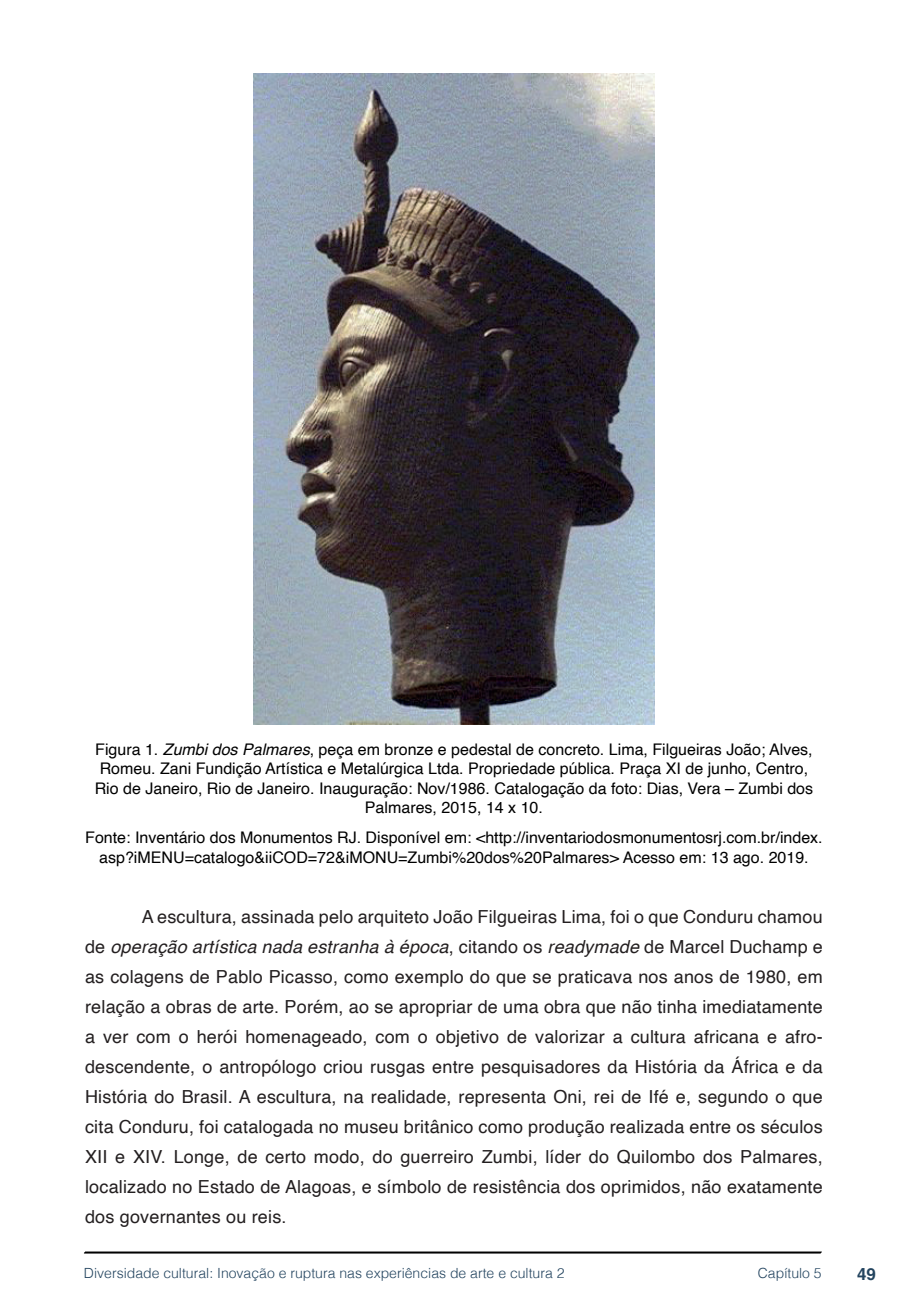
<style>
.page{position:relative;width:908px;height:1304px;background:#fff}
.page>*{position:absolute;margin:0;border:0;box-sizing:border-box;transform-origin:0 0}
.txt{font:18px/30px "Helvetica";letter-spacing:.01em;color:#231f20;text-align:justify}
.t1{font:700 16.8px "Helvetica";color:#23445f}
.imagens_graf_tab{font:16px/19.2px "Helvetica";color:#000;text-align:center}
.t2{font:300 14px "Helvetica";color:#23445f}
.s1{font-style:italic}
</style>
<div class="page">
<svg style="left:84px;top:1251px;width:737px;height:3px;background:#515151"></svg>
<img style="left:253px;top:74px;width:401px;height:651px">
<p class="imagens_graf_tab" style="left:95px;top:740px;width:719px">Figura 1. <span class="s1">Zumbi dos Palmares</span>, peça em bronze e pedestal de concreto. Lima, Filgueiras João; Alves, Romeu. Zani Fundição Artística e Metalúrgica Ltda. Propriedade pública. Praça XI de junho, Centro, Rio de Janeiro, Rio de Janeiro. Inauguração: Nov/1986. Catalogação da foto: Dias, Vera – Zumbi dos Palmares, 2015, 14 x 10.</p>
<p class="imagens_graf_tab" style="left:85px;top:829px;width:738px">Fonte: Inventário dos Monumentos RJ. Disponível em: &lt;http://inventariodosmonumentosrj.com.br/index. asp?iMENU=catalogo&amp;iiCOD=72&amp;iMONU=Zumbi%20dos%20Palmares&gt; Acesso em: 13 ago. 2019.</p>
<p class="txt" style="left:85px;top:902px;width:739px;text-indent:57px">A escultura, assinada pelo arquiteto João Filgueiras Lima, foi o que Conduru chamou de <span class="s1">operação artística nada estranha à época</span>, citando os <span class="s1">readymade</span> de Marcel Duchamp e as colagens de Pablo Picasso, como exemplo do que se praticava nos anos de 1980, em relação a obras de arte. Porém, ao se apropriar de uma obra que não tinha imediatamente a ver com o herói homenageado, com o objetivo de valorizar a cultura africana e afro&shy;descendente, o antropólogo criou rusgas entre pesquisadores da História da África e da História do Brasil. A escultura, na realidade, representa Oni, rei de Ifé e, segundo o que cita Conduru, foi catalogada no museu britânico como produção realizada entre os séculos XII e XIV. Longe, de certo modo, do guerreiro Zumbi, líder do Quilombo dos Palmares, localizado no Estado de Alagoas, e símbolo de resistência dos oprimidos, não exatamente dos governantes ou reis.</p>
<p class="t2" style="left:84px;top:1261px;width:482px">Diversidade cultural: Inovação e ruptura nas experiências de arte e cultura 2</p>
<p class="t2" style="left:757px;top:1261px;width:65px">Capítulo 5</p>
<p class="t1" style="left:856px;top:1264px;width:20px">49</p>
</div>
